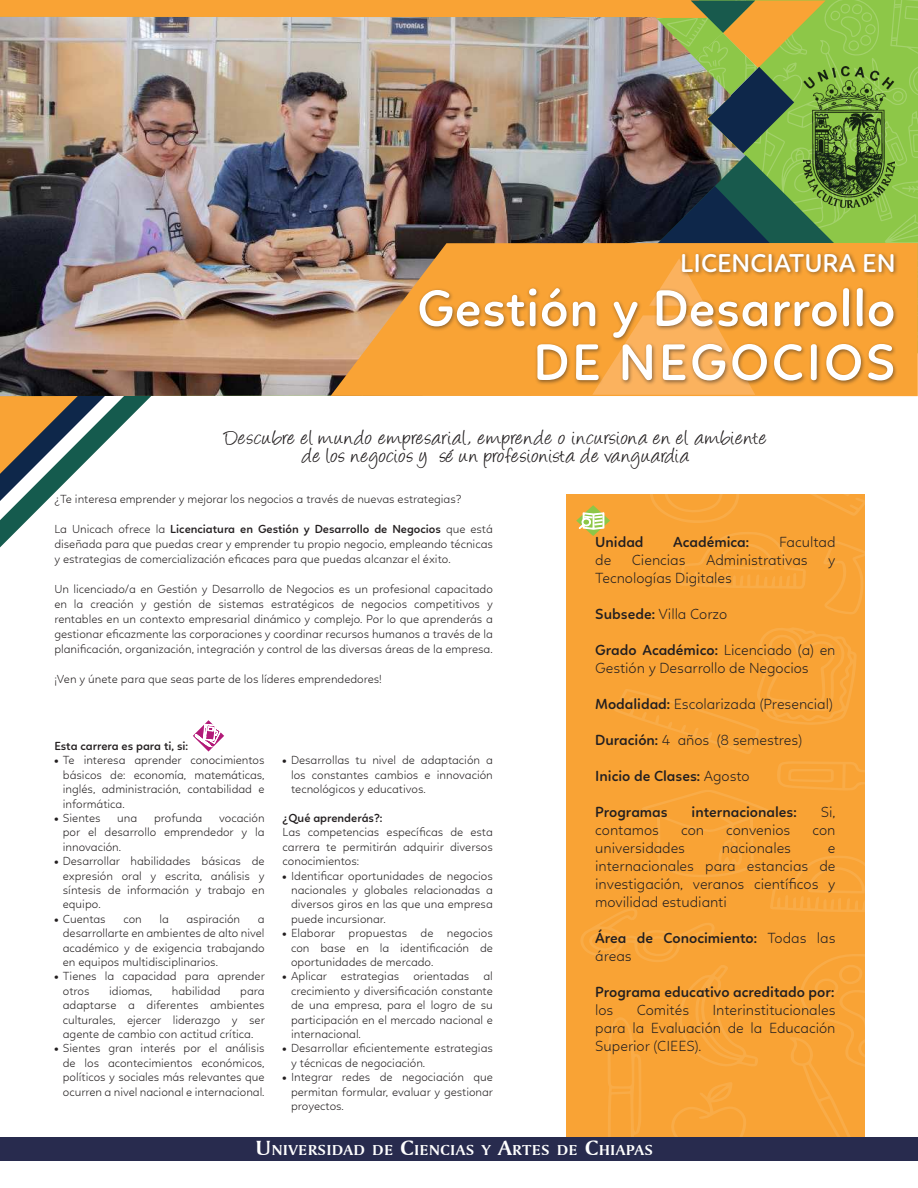
<style>
.page{position:relative;width:918px;height:1188px;background:#fff}
.page>*{position:absolute;margin:0;border:0;box-sizing:border-box;transform-origin:0 0}
.t1{font:600 52.5px "Linotte";letter-spacing:.01em;color:#fff}
.t2{font:600 52.5px "Linotte";letter-spacing:.05em;color:#fff}
.t3{font:600 26.4px "Linotte";color:#fff}
.t4{font:24px/18px "Angelina";letter-spacing:.045em;color:#231f20;text-align:center}
.t5{font:15.15px "Amerigo BT Bold A";letter-spacing:.045em;color:#fff;scale:1.11 1}
.t6{font:300 15px/18px "Linotte";color:#231f20;text-align:justify}
.t7{font:600 15px/18px "Linotte";color:#231f20}
.t8{font:300 12px/14.4px "Linotte";color:#231f20;text-align:justify}
.t9{font:600 12px "Linotte";color:#231f20}
.s1{font-weight:600}
.s2{font-weight:300}
.s3{font-size:21.6px}
</style>
<div class="page">
<img style="left:0;top:0;width:918px;height:1161px">
<div style="left:417px;top:251px;width:482px;height:135px;background:#231f20;opacity:.5"></div>
<img style="left:804px;top:67px;width:91px;height:141px">
<p class="t3" style="left:680px;top:248px;width:217px">LICENCIATURA EN</p>
<p class="t1" style="left:417px;top:277px;width:480px">Gestión y Desarrollo</p>
<p class="t2" style="left:533px;top:331px;width:364px">DE NEGOCIOS</p>
<p class="t4" style="left:224px;top:431px;width:544px">Descubre el mundo empresarial, emprende o incursiona en el ambiente de los negocios y sé un profesionista de vanguardia</p>
<p class="t8" style="left:54px;top:492px;width:409px">¿Te interesa emprender y mejorar los negocios a través de nuevas estrategias?</p>
<p class="t8" style="left:54px;top:522px;width:440px;line-height:15px">La Unicach ofrece la <span class="s1">Licenciatura en Gestión y Desarrollo de Negocios</span> que está diseñada para que puedas crear y emprender tu propio negocio, empleando técnicas y estrategias de comercialización eficaces para que puedas alcanzar el éxito.</p>
<p class="t8" style="left:54px;top:582px;width:440px;line-height:15px">Un licenciado/a en Gestión y Desarrollo de Negocios es un profesional capacitado en la creación y gestión de sistemas estratégicos de negocios competitivos y rentables en un contexto empresarial dinámico y complejo. Por lo que aprenderás a gestionar eficazmente las corporaciones y coordinar recursos humanos a través de la planificación, organización, integración y control de las diversas áreas de la empresa.</p>
<p class="t8" style="left:54px;top:672px;width:329px">¡Ven y únete para que seas parte de los líderes emprendedores!</p>
<p class="t9" style="left:54px;top:739px;width:135px">Esta carrera es para ti, si:</p>
<p class="t8" style="left:63px;top:753px;width:203px;text-indent:-9px">• Te interesa aprender conocimientos básicos de: economía, matemáticas, inglés, administración, contabilidad e informática.</p>
<p class="t8" style="left:54px;top:811px;width:48px">• Sientes</p>
<p class="t8" style="left:117px;top:811px;width:21px">una</p>
<p class="t8" style="left:154px;top:811px;width:50px">profunda</p>
<p class="t8" style="left:63px;top:811px;width:203px;text-indent:156px">vocación por el desarrollo emprendedor y la innovación.</p>
<p class="t8" style="left:63px;top:854px;width:203px;text-indent:-9px">• Desarrollar habilidades básicas de expresión oral y escrita, análisis y síntesis de información y trabajo en equipo.</p>
<p class="t8" style="left:54px;top:912px;width:53px">• Cuentas</p>
<p class="t8" style="left:123px;top:912px;width:20px">con</p>
<p class="t8" style="left:159px;top:912px;width:11px">la</p>
<p class="t8" style="left:186px;top:912px;width:55px">aspiración</p>
<p class="t8" style="left:63px;top:912px;width:203px;text-indent:195px">a desarrollarte en ambientes de alto nivel académico y de exigencia trabajando en equipos multidisciplinarios.</p>
<p class="t8" style="left:63px;top:969px;width:203px;text-indent:-9px">• Tienes la capacidad para aprender otros</p>
<p class="t8" style="left:109px;top:984px;width:45px">idiomas,</p>
<p class="t8" style="left:172px;top:984px;width:50px">habilidad</p>
<p class="t8" style="left:63px;top:984px;width:204px;text-indent:177px">para adaptarse a diferentes ambientes culturales, ejercer liderazgo y ser agente de cambio con actitud crítica.</p>
<p class="t8" style="left:63px;top:1041px;width:203px;text-indent:-9px">• Sientes gran interés por el análisis de los acontecimientos económicos, políticos y sociales más relevantes que ocurren a nivel nacional e internacional.</p>
<p class="t8" style="left:291px;top:753px;width:203px;text-indent:-9px">• Desarrollas tu nivel de adaptación a los constantes cambios e innovación tecnológicos y educativos.</p>
<p class="t9" style="left:283px;top:811px;width:101px">¿Qué aprenderás?:</p>
<p class="t8" style="left:283px;top:825px;width:212px">Las competencias específicas de esta carrera te permitirán adquirir diversos conocimientos:</p>
<p class="t8" style="left:291px;top:868px;width:203px;text-indent:-9px">• Identificar oportunidades de negocios nacionales y globales relacionadas a diversos giros en las que una empresa puede incursionar.</p>
<p class="t8" style="left:291px;top:926px;width:203px;text-indent:-9px">• Elaborar propuestas de negocios con base en la identificación de oportunidades de mercado.</p>
<p class="t8" style="left:291px;top:969px;width:203px;text-indent:-9px">• Aplicar estrategias orientadas al crecimiento y diversificación constante de una empresa, para el logro de su participación en el mercado nacional e internacional.</p>
<p class="t8" style="left:291px;top:1041px;width:203px;text-indent:-9px">• Desarrollar eficientemente estrategias y técnicas de negociación.</p>
<p class="t8" style="left:291px;top:1070px;width:204px;text-indent:-9px">• Integrar redes de negociación que permitan formular, evaluar y gestionar proyectos.</p>
<p class="t7" style="left:595px;top:533px;width:50px">Unidad</p>
<p class="t7" style="left:673px;top:533px;width:78px">Académica:</p>
<p class="t6" style="left:779px;top:533px;width:58px">Facultad</p>
<p class="t6" style="left:595px;top:551px;width:18px">de</p>
<p class="t6" style="left:632px;top:551px;width:55px">Ciencias</p>
<p class="t6" style="left:706px;top:551px;width:103px">Administrativas</p>
<p class="t6" style="left:828px;top:551px;width:9px">y</p>
<p class="t6" style="left:595px;top:569px;width:138px">Tecnologías Digitales</p>
<p class="t6" style="left:595px;top:605px;width:134px"><span class="s1">Subsede:</span> Villa Corzo</p>
<p class="t6" style="left:595px;top:641px;width:242px"><span class="s1">Grado Académico:</span> Licenciado (a) en<br>Gestión y Desarrollo de Negocios</p>
<p class="t6" style="left:595px;top:695px;width:239px"><span class="s1">Modalidad:</span> Escolarizada (Presencial)</p>
<p class="t6" style="left:595px;top:731px;width:208px"><span class="s1">Duración:</span> 4 años (8 semestres)</p>
<p class="t7" style="left:595px;top:767px;width:156px">Inicio de Clases: <span class="s2">Agosto</span></p>
<p class="t7" style="left:595px;top:803px;width:74px">Programas</p>
<p class="t7" style="left:692px;top:803px;width:107px">internacionales:</p>
<p class="t6" style="left:821px;top:803px;width:16px">Si,</p>
<p class="t6" style="left:595px;top:821px;width:65px">contamos</p>
<p class="t6" style="left:681px;top:821px;width:25px">con</p>
<p class="t6" style="left:726px;top:821px;width:66px">convenios</p>
<p class="t6" style="left:812px;top:821px;width:25px">con</p>
<p class="t6" style="left:595px;top:839px;width:91px">universidades</p>
<p class="t6" style="left:722px;top:839px;width:71px">nacionales</p>
<p class="t6" style="left:595px;top:839px;width:242px;text-indent:233px">e internacionales para estancias de investigación, veranos científicos y movilidad estudianti</p>
<p class="t7" style="left:595px;top:929px;width:242px">Área de Conocimiento: <span class="s2">Todas las áreas</span></p>
<p class="t7" style="left:595px;top:983px;width:241px">Programa educativo acreditado por:</p>
<p class="t6" style="left:595px;top:1001px;width:20px">los</p>
<p class="t6" style="left:637px;top:1001px;width:54px">Comités</p>
<p class="t6" style="left:595px;top:1001px;width:242px;text-indent:117px">Interinstitucionales para la Evaluación de la Educación Superior (CIEES).</p>
<p class="t5" style="left:256px;top:1141px;width:359px"><span class="s3">U</span>NIVERSIDAD DE <span class="s3">C</span>IENCIAS Y <span class="s3">A</span>RTES DE <span class="s3">C</span>HIAPAS</p>
</div>
